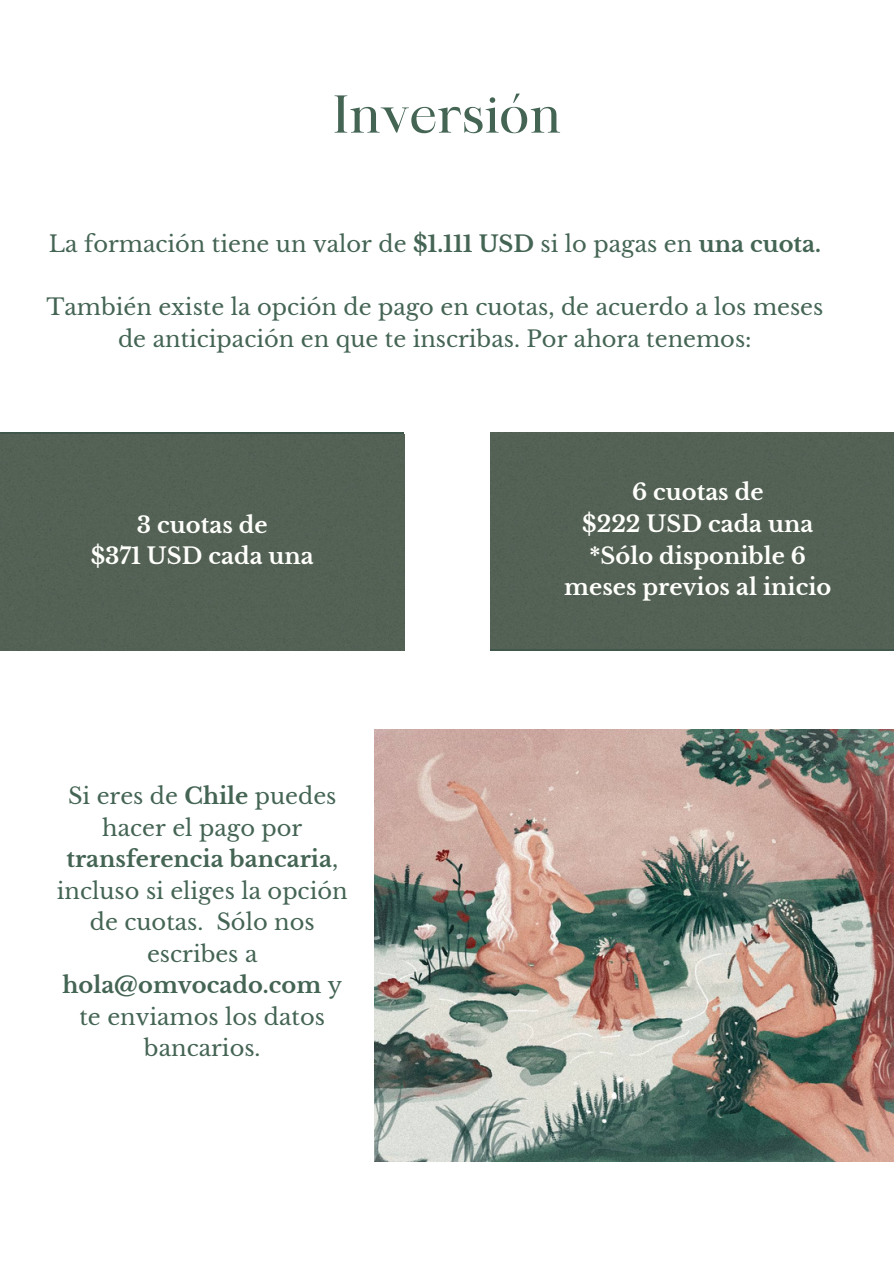
<style>
.page{position:relative;width:894px;height:1264px;background:#fff}
.page>*{position:absolute;margin:0;border:0;box-sizing:border-box;transform-origin:0 0}
.t1{font:51px "Maharlika";color:#446454}
.t2{font:22.5px/31.5px "Libre Baskerville";color:#446454;text-align:center}
.t3{font:700 22.5px/31.5px "Libre Baskerville";color:#fffffc;text-align:center}
.s1{font-weight:700}
</style>
<div class="page">
<img style="left:374px;top:730px;width:518px;height:430px">
<div style="left:0;top:434px;width:404px;height:216px;background:#546255"></div>
<div style="left:490px;top:432px;width:403px;height:216px;background:#546255"></div>
<p class="t1" style="left:333px;top:94px;width:229px">Inversión</p>
<p class="t2" style="left:49px;top:228px;width:773px">La formación tiene un valor de <span class="s1">$1.111 USD</span> si lo pagas en <span class="s1">una cuota.</span></p>
<h2 class="t2" style="left:46px;top:291px;width:778px">También existe la opción de pago en cuotas, de acuerdo a los meses de anticipación en que te inscribas. Por ahora tenemos:</h2>
<p class="t3" style="left:91px;top:509px;width:224px">3 cuotas de<br>$371 USD cada una</p>
<p class="t2" style="left:57px;top:780px;width:292px">Si eres de <span class="s1">Chile</span> puedes hacer el pago por <span class="s1">transferencia bancaria</span>, incluso si eliges la opción de cuotas. Sólo nos escribes a <span class="s1">hola@omvocado.com</span> y te enviamos los datos bancarios.</p>
<p class="t3" style="left:564px;top:477px;width:268px">6 cuotas de<br>$222 USD cada una *Sólo disponible 6 meses previos al inicio</p>
</div>
